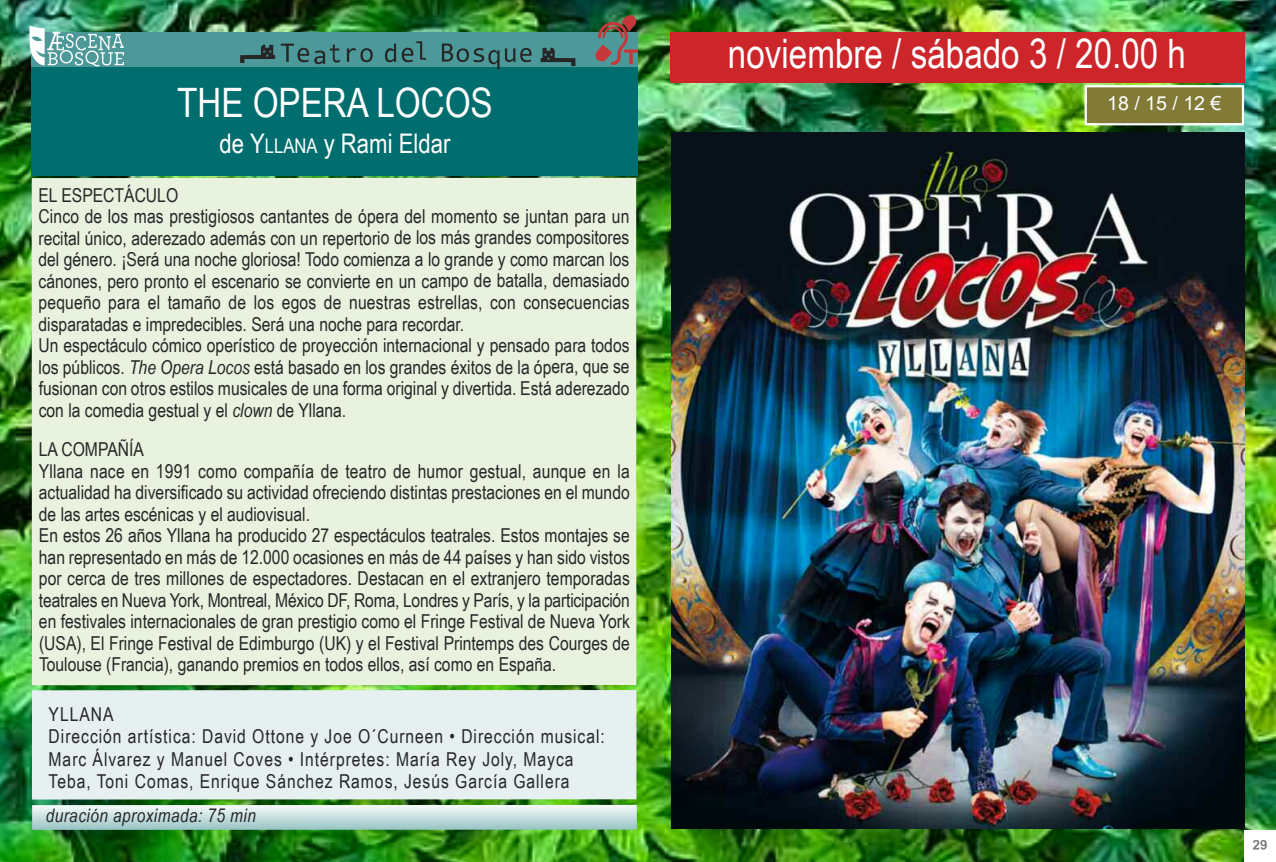
<style>
.page{position:relative;width:1276px;height:862px;background:#fff}
.page>*{position:absolute;margin:0;border:0;box-sizing:border-box;transform-origin:0 0}
.t1{font:40.5px "Arial Narrow";color:#fff}
.t2{font:27px "Arial Narrow";color:#fff}
.t3{font:19.35px "Arial";color:#fff}
.t4{font:19.12px/21.4px "Arial Narrow";color:#272627}
.t5{font:19.12px/22.5px "Arial Narrow";letter-spacing:.05em;color:#272627}
.t6{font:italic 18.68px "Arial Narrow";letter-spacing:.025em;color:#272627}
.s1{font-size:20.25px}
.s2{font-style:italic}
</style>
<div class="page">
<img style="left:0;top:0;width:1276px;height:861px">
<div style="left:1244px;top:829px;width:32px;height:32px;background:#fff"></div>
<svg style="left:1253px;top:840px;width:13px;height:9px"></svg>
<div style="left:32px;top:32px;width:606px;height:143px;background:#006d6e"></div>
<div style="left:670px;top:32px;width:574px;height:50px;background:#cc262b"></div>
<div style="left:32px;top:32px;width:606px;height:35px;background:#4d999a"></div>
<svg style="left:29px;top:26px;width:95px;height:40px"></svg>
<div style="left:32px;top:689px;width:604px;height:110px;background:#e6f0f0"></div>
<div style="left:32px;top:178px;width:604px;height:506px;background:#e9f2df"></div>
<img style="left:671px;top:133px;width:573px;height:695px">
<svg style="left:32px;top:804px;width:605px;height:25px;background:#c1dbd7"></svg>
<svg style="left:240px;top:41px;width:335px;height:28px"></svg>
<svg style="left:594px;top:13px;width:44px;height:52px"></svg>
<div style="left:1087px;top:87px;width:154px;height:36px;background:#827b37"></div>
<div style="left:1084px;top:85px;width:160px;height:40px;border:2px solid #fff"></div>
<h1 class="t1" style="left:177px;top:79px;width:317px">THE OPERA LOCOS</h1>
<h2 class="t2" style="left:219px;top:127px;width:233px">de Y<span class="s1">LLANA</span> y Rami Eldar</h2>
<p class="t4" style="left:38px;top:184px;width:593px">EL ESPECTÁCULO<br>Cinco de los mas prestigiosos cantantes de ópera del momento se juntan para un recital único, aderezado además con un repertorio de los más grandes compositores del género. ¡Será una noche gloriosa! Todo comienza a lo grande y como marcan los cánones, pero pronto el escenario se convierte en un campo de batalla, demasiado pequeño para el tamaño de los egos de nuestras estrellas, con consecuencias disparatadas e impredecibles. Será una noche para recordar.<br>Un espectáculo cómico operístico de proyección internacional y pensado para todos los públicos. <span class="s2">The Opera Locos</span> está basado en los grandes éxitos de la ópera, que se fusionan con otros estilos musicales de una forma original y divertida. Está aderezado con la comedia gestual y el <span class="s2">clown</span> de Yllana.</p>
<p class="t4" style="left:39px;top:438px;width:593px">LA COMPAÑÍA<br>Yllana nace en 1991 como compañía de teatro de humor gestual, aunque en la actualidad ha diversificado su actividad ofreciendo distintas prestaciones en el mundo de las artes escénicas y el audiovisual.<br>En estos 26 años Yllana ha producido 27 espectáculos teatrales. Estos montajes se han representado en más de 12.000 ocasiones en más de 44 países y han sido vistos por cerca de tres millones de espectadores. Destacan en el extranjero temporadas teatrales en Nueva York, Montreal, México DF, Roma, Londres y París, y la participación en festivales internacionales de gran prestigio como el Fringe Festival de Nueva York (USA), El Fringe Festival de Edimburgo (UK) y el Festival Printemps des Courges de Toulouse (Francia), ganando premios en todos ellos, así como en España.</p>
<p class="t5" style="left:49px;top:702px;width:558px">YLLANA<br>Dirección artística: David Ottone y Joe O´Curneen • Dirección musical:<br>Marc Álvarez y Manuel Coves • Intérpretes: María Rey Joly, Mayca Teba, Toni Comas, Enrique Sánchez Ramos, Jesús García Gallera</p>
<p class="t6" style="left:46px;top:804px;width:212px">duración aproximada: 75 min</p>
<h1 class="t1" style="left:728px;top:31px;width:459px">noviembre / sábado 3 / 20.00 h</h1>
<p class="t3" style="left:1107px;top:93px;width:116px">18/15/12€</p>
</div>
